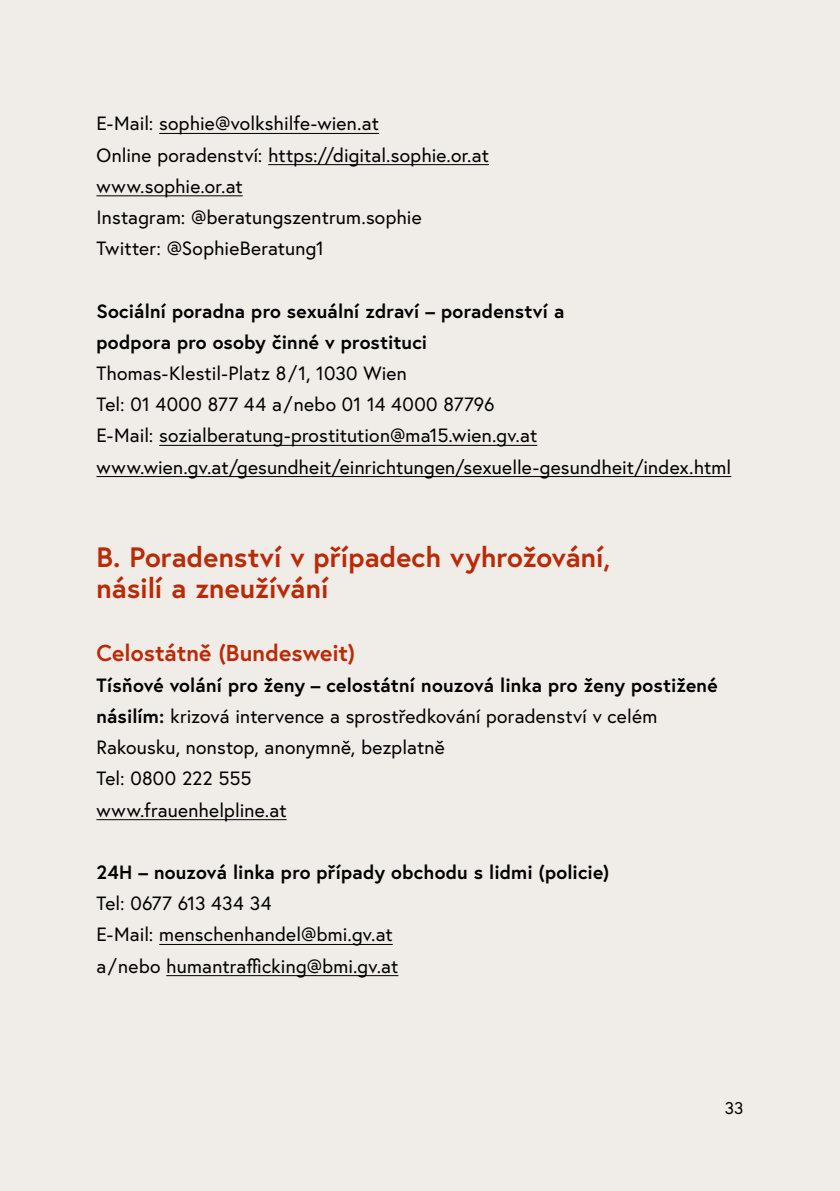
<style>
.page{position:relative;width:840px;height:1191px;background:#fff}
.page>*{position:absolute;margin:0;border:0;box-sizing:border-box;transform-origin:0 0}
.h2_ohne_Nummerierung{font:700 28px/31.2px "Europa Austria";color:#b92b06}
.h3_ohne_Nummerierung{font:700 23px "Europa Austria";letter-spacing:.005em;color:#b92b06}
.p_Abstand_danach{font:19.2px/31.2px "Europa Austria";letter-spacing:.01em;color:#000}
.t1{font:700 19.2px/31.2px "Europa Austria";letter-spacing:.01em;color:#000}
.t2{font:17px "Europa Austria";color:#000}
.s1{font-weight:700}
</style>
<div class="page">
<div style="left:0;top:0;width:839px;height:1191px;background:#f0ece8"></div>
<hr style="left:159px;top:133px;width:220px;height:1px;background:#000">
<hr style="left:268px;top:164px;width:220px;height:1px;background:#000">
<hr style="left:96px;top:195px;width:147px;height:1px;background:#000">
<hr style="left:159px;top:445px;width:378px;height:1px;background:#000">
<hr style="left:96px;top:476px;width:635px;height:1px;background:#000">
<hr style="left:96px;top:819px;width:190px;height:1px;background:#000">
<hr style="left:159px;top:944px;width:233px;height:1px;background:#000">
<hr style="left:166px;top:975px;width:232px;height:1px;background:#000">
<p class="p_Abstand_danach" style="left:96px;top:108px;width:284px">E-Mail: sophie@volkshilfe-wien.at</p>
<p class="p_Abstand_danach" style="left:96px;top:139px;width:394px">Online poradenství: https://digital.sophie.or.at</p>
<p class="p_Abstand_danach" style="left:96px;top:170px;width:148px">www.sophie.or.at</p>
<p class="p_Abstand_danach" style="left:96px;top:201px;width:326px">Instagram: @beratungszentrum.sophie</p>
<p class="p_Abstand_danach" style="left:96px;top:232px;width:229px">Twitter: @SophieBeratung1</p>
<p class="t1" style="left:96px;top:295px;width:469px">Sociální poradna pro sexuální zdraví – poradenství a podpora pro osoby činné v prostituci</p>
<p class="p_Abstand_danach" style="left:96px;top:357px;width:312px">Thomas-Klestil-Platz 8/1, 1030 Wien</p>
<p class="p_Abstand_danach" style="left:96px;top:388px;width:399px">Tel: 01 4000 877 44 a/nebo 01 14 4000 87796</p>
<p class="p_Abstand_danach" style="left:96px;top:420px;width:442px">E-Mail: sozialberatung-prostitution@ma15.wien.gv.at</p>
<p class="p_Abstand_danach" style="left:96px;top:451px;width:636px">www.wien.gv.at/gesundheit/einrichtungen/sexuelle-gesundheit/index.html</p>
<h2 class="h2_ohne_Nummerierung" style="left:96px;top:541px;width:515px">B. Poradenství v případech vyhrožování, násilí a zneužívání</h2>
<h3 class="h3_ohne_Nummerierung" style="left:96px;top:637px;width:260px">Celostátně (Bundesweit)</h3>
<p class="p_Abstand_danach" style="left:96px;top:669px;width:622px"><span class="s1">Tísňové volání pro ženy – celostátní nouzová linka pro ženy postižené násilím:</span> krizová intervence a sprostředkování poradenství v celém<br>Rakousku, nonstop, anonymně, bezplatně</p>
<p class="p_Abstand_danach" style="left:96px;top:763px;width:157px">Tel: 0800 222 555</p>
<p class="p_Abstand_danach" style="left:96px;top:794px;width:191px">www.frauenhelpline.at</p>
<p class="t1" style="left:96px;top:856px;width:513px">24H – nouzová linka pro případy obchodu s lidmi (policie)</p>
<p class="p_Abstand_danach" style="left:96px;top:887px;width:176px">Tel: 0677 613 434 34</p>
<p class="p_Abstand_danach" style="left:96px;top:918px;width:303px">E-Mail: menschenhandel@bmi.gv.at a/nebo humantrafficking@bmi.gv.at</p>
<p class="t2" style="left:724px;top:1096px;width:20px">33</p>
</div>
